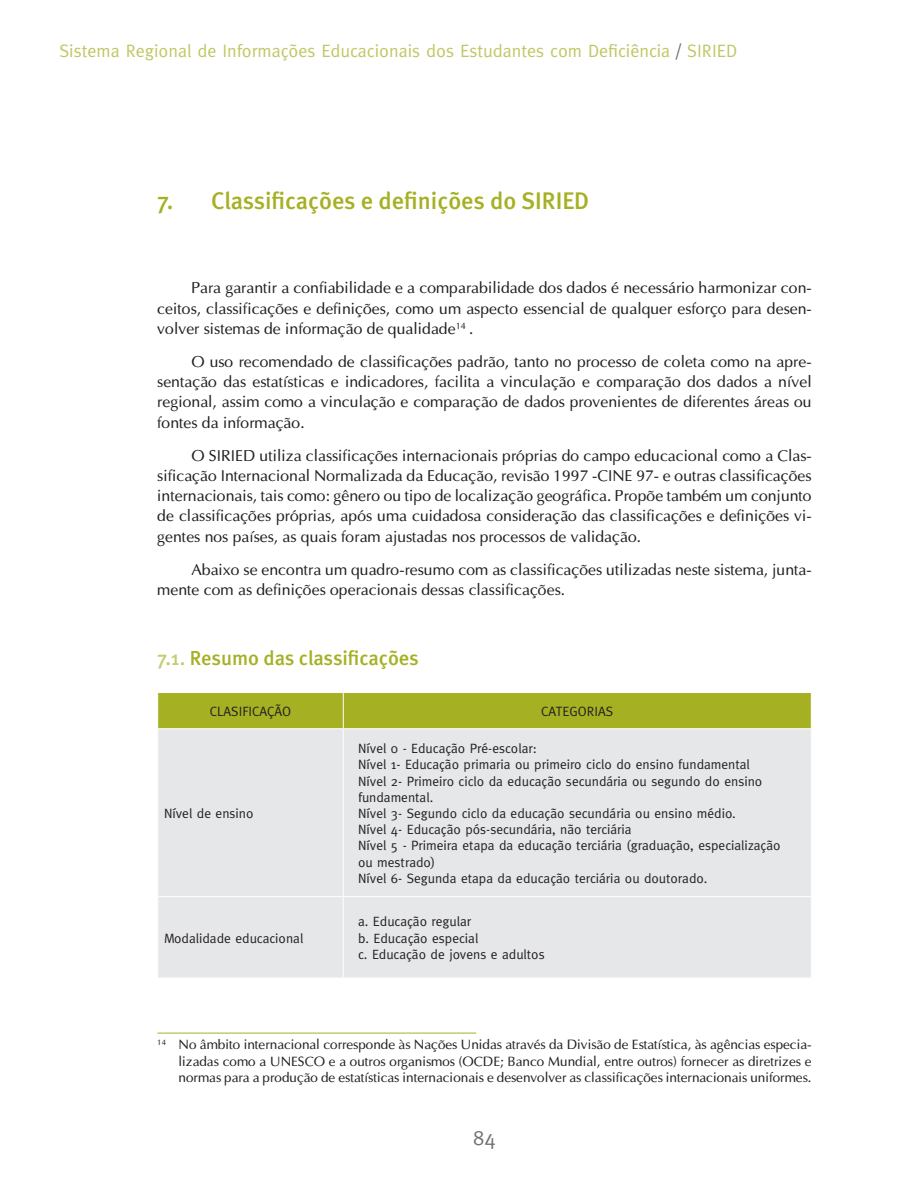
<style>
.page{position:relative;width:918px;height:1188px;background:#fff}
.page>*{position:absolute;margin:0;border:0;box-sizing:border-box;transform-origin:0 0}
.t1{font:500 24px "Meta";color:#a6b023}
.t2{font:21px "Meta";color:#6d6f71}
.t3{font:500 20.25px "Meta";letter-spacing:-.005em;color:#a6b023}
.t4{font:18px "Meta";color:#c0c765}
.t5{font:15.75px/20.2px "Optima";color:#231f20;text-align:justify}
.t6{font:13.5px/16.2px "Meta";color:#231f20}
.t7{font:13.5px/16.2px "Optima";letter-spacing:-.005em;color:#231f20;text-align:justify}
.s1{color:#6d6f71}
.s2{color:#c4cb71}
</style>
<div class="page">
<div style="left:158px;top:693px;width:653px;height:35px;background:#a6b023"></div>
<div style="left:158px;top:729px;width:653px;height:249px;background:#e6e7e9"></div>
<hr style="left:343px;top:693px;width:1px;height:35px;background:#fff">
<hr style="left:343px;top:729px;width:1px;height:167px;background:#fff">
<hr style="left:157px;top:896px;width:186px;height:1px;background:#fff">
<hr style="left:343px;top:896px;width:469px;height:1px;background:#fff">
<hr style="left:343px;top:897px;width:1px;height:81px;background:#fff">
<hr style="left:157px;top:1033px;width:319px;height:1px;background:#a6b023">
<p class="t4" style="left:60px;top:40px;width:680px">Sistema Regional de Informações Educacionais dos Estudantes com Deficiência <span class="s1">/</span> SIRIED</p>
<h1 class="t1" style="left:157px;top:187px;width:433px">7. Classificações e definições do SIRIED</h1>
<p class="t5" style="left:157px;top:278px;width:656px;text-indent:34px">Para garantir a confiabilidade e a comparabilidade dos dados é necessário harmonizar con&shy;ceitos, classificações e definições, como um aspecto essencial de qualquer esforço para desen&shy;volver sistemas de informação de qualidade<sup>14</sup> .</p>
<p class="t5" style="left:157px;top:351px;width:656px;text-indent:34px">O uso recomendado de classificações padrão, tanto no processo de coleta como na apre&shy;sentação das estatísticas e indicadores, facilita a vinculação e comparação dos dados a nível regional, assim como a vinculação e comparação de dados provenientes de diferentes áreas ou fontes da informação.</p>
<p class="t5" style="left:157px;top:445px;width:656px;text-indent:34px">O SIRIED utiliza classificações internacionais próprias do campo educacional como a Clas&shy;sificação Internacional Normalizada da Educação, revisão 1997 -CINE 97- e outras classificações internacionais, tais como: gênero ou tipo de localização geográfica. Propõe também um conjunto de classificações próprias, após uma cuidadosa consideração das classificações e definições vi&shy;gentes nos países, as quais foram ajustadas nos processos de validação.</p>
<p class="t5" style="left:157px;top:559px;width:656px;text-indent:34px">Abaixo se encontra um quadro-resumo com as classificações utilizadas neste sistema, junta&shy;mente com as definições operacionais dessas classificações.</p>
<p class="t3" style="left:157px;top:646px;width:263px"><span class="s2">7.1.</span> Resumo das classificações</p>
<p class="t6" style="left:210px;top:703px;width:15px">Clasifica</p>
<p class="t6" style="left:267px;top:703px;width:25px">ÇÃO</p>
<p class="t6" style="left:541px;top:703px;width:16px">Categor</p>
<p class="t6" style="left:594px;top:703px;width:12px">Ias</p>
<p class="t6" style="left:164px;top:805px;width:91px">Nível de ensino</p>
<p class="t6" style="left:164px;top:930px;width:141px">Modalidade educacional</p>
<p class="t6" style="left:358px;top:740px;width:424px">Nível 0 - Educação Pré-escolar:<br>Nível 1- Educação primaria ou primeiro ciclo do ensino fundamental Nível 2- Primeiro ciclo da educação secundária ou segundo do ensino fundamental.<br>Nível 3- Segundo ciclo da educação secundária ou ensino médio.<br>Nível 4- Educação pós-secundária, não terciária<br>Nível 5 - Primeira etapa da educação terciária (graduação, especialização ou mestrado)<br>Nível 6- Segunda etapa da educação terciária ou doutorado.</p>
<p class="t6" style="left:358px;top:914px;width:188px">a. Educação regular<br>b. Educação especial<br>c. Educação de jovens e adultos</p>
<p class="t7" style="left:179px;top:1037px;width:635px;text-indent:-21px"><sup>14</sup> No âmbito internacional corresponde às Nações Unidas através da Divisão de Estatística, às agências especia&shy;lizadas como a UNESCO e a outros organismos (OCDE; Banco Mundial, entre outros) fornecer as diretrizes e normas para a produção de estatísticas internacionais e desenvolver as classificações internacionais uniformes.</p>
<h2 class="t2" style="left:473px;top:1125px;width:24px">84</h2>
</div>
